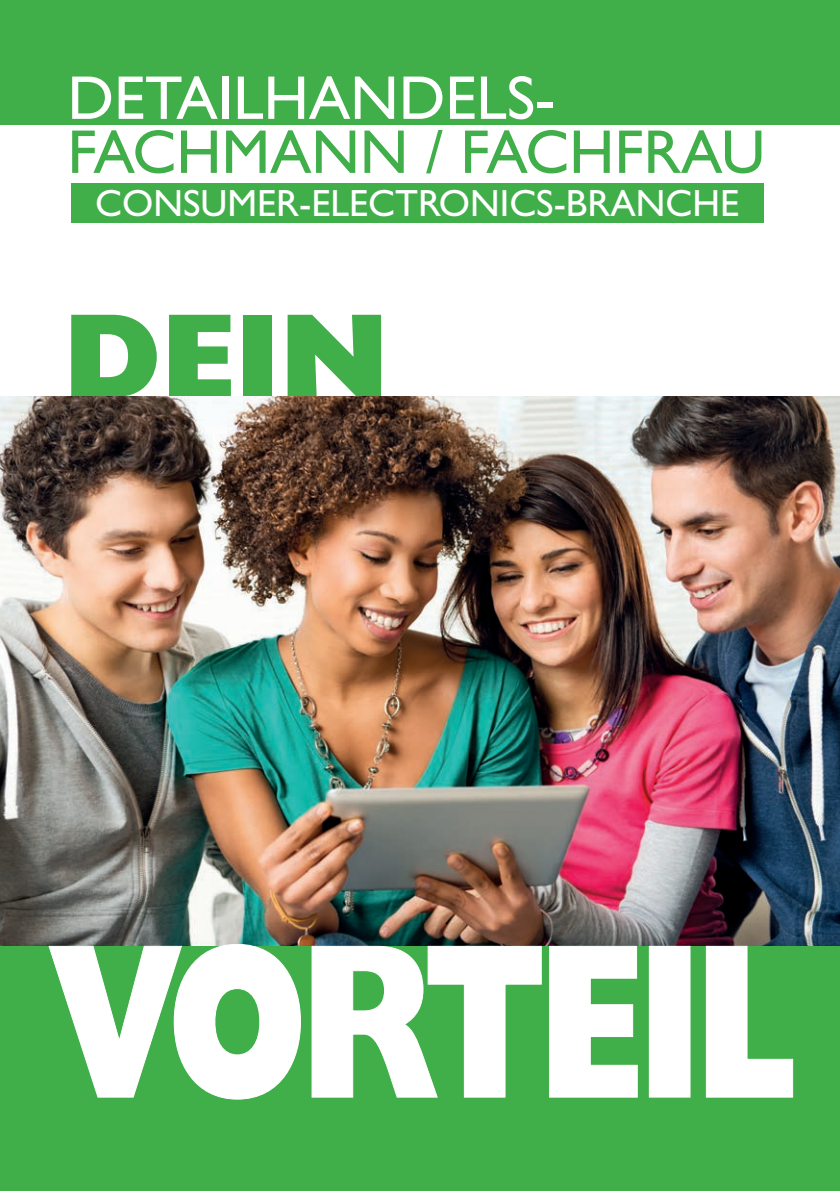
<style>
.page{position:relative;width:840px;height:1191px;background:#fff}
.page>*{position:absolute;margin:0;border:0;box-sizing:border-box;transform-origin:0 0}
.t1{font:800 221px "Gill Sans Std";letter-spacing:-.05em;color:#fff;scale:.77 1}
.t2{font:800 120px "Gill Sans Std";color:#40ae49}
.t3{font:62px "Gill Sans Std";color:#40ae49}
.t4{font:62px "Gill Sans Std";color:#fff}
.t5{font:38px "Gill Sans Std";color:#fff}
</style>
<div class="page">
<div style="left:0;top:945px;width:839px;height:246px;background:#40ae49"></div>
<div style="left:0;top:0;width:839px;height:125px;background:#40ae49"></div>
<img style="left:0;top:396px;width:839px;height:549px">
<svg style="left:48px;top:943px;width:253px;height:157px"></svg>
<svg style="left:311px;top:945px;width:231px;height:153px"></svg>
<svg style="left:548px;top:945px;width:90px;height:153px"></svg>
<div style="left:649px;top:946px;width:40px;height:151px;border:1px solid #fff"></div>
<svg style="left:705px;top:945px;width:88px;height:153px"></svg>
<div style="left:71px;top:183px;width:692px;height:40px;background:#40ae49"></div>
<h3 class="t4" style="left:67px;top:62px;width:489px">DETAILHANDELS-</h3>
<h3 class="t3" style="left:67px;top:116px;width:698px">FACHMANN / FACHFRAU</h3>
<p class="t5" style="left:95px;top:181px;width:645px">CONSUMER-ELECTRONICS-BRANCHE</p>
<h2 class="t2" style="left:62px;top:286px;width:329px">DEIN</h2>
<h1 class="t1" style="left:47px;top:893px;width:970px">VORTEIL</h1>
</div>
